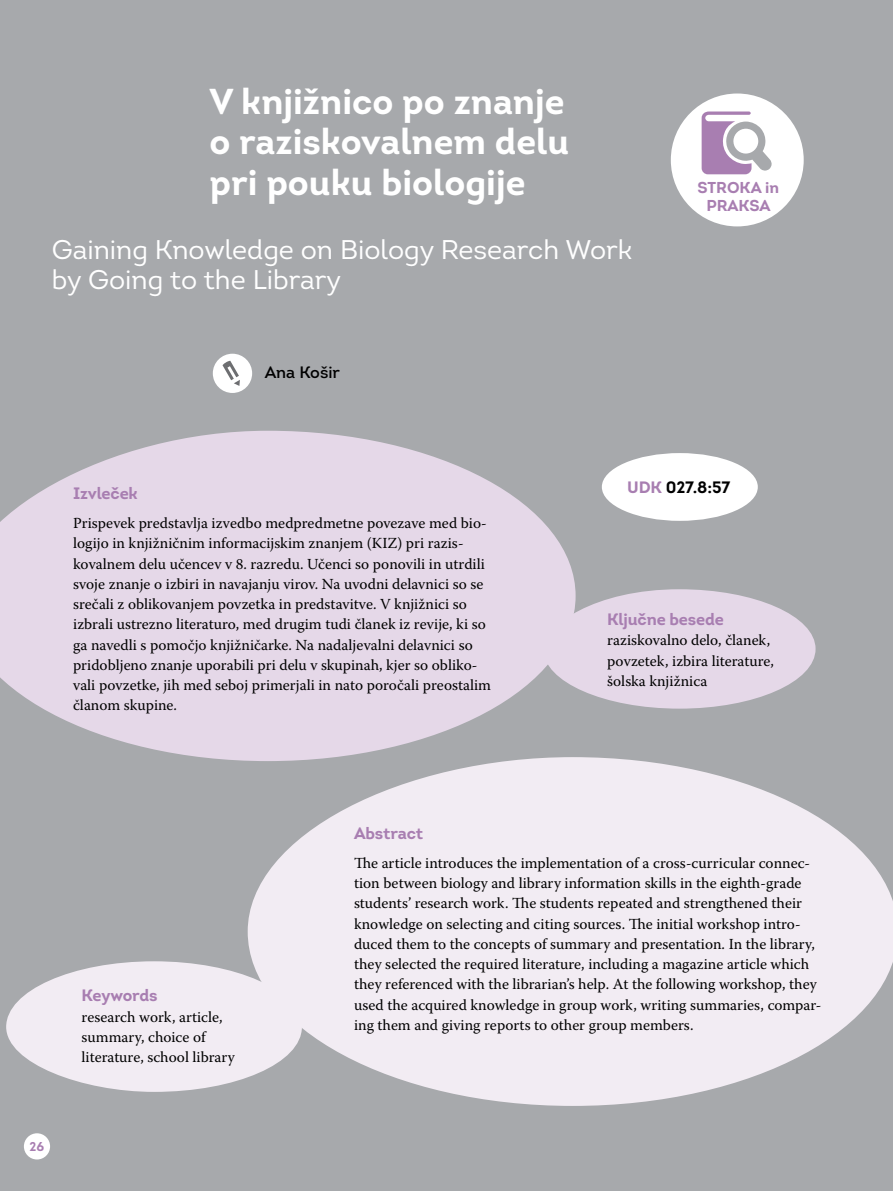
<style>
.page{position:relative;width:893px;height:1191px;background:#a7a9ac}
.page>*{position:absolute;margin:0;border:0;box-sizing:border-box;transform-origin:0 0}
.t1{font:700 36px/40.5px "Intro";color:#fff}
.t2{font:27px/30px "Intro";color:#fff}
.t3{font:700 16.5px "Intro";letter-spacing:-.01em;color:#a87eb1}
.t4{font:700 16.5px "Intro";letter-spacing:-.01em;color:#000}
.t5{font:16.5px "Intro";color:#000}
.t6{font:700 15.75px/17.9px "Intro";color:#a87eb1;text-align:center}
.t7{font:15.3px/20.2px "Warnock Pro";color:#000}
.t8{font:700 12.75px "Intro";color:#a87eb1}
.s1{color:#a87eb1}
</style>
<div class="page">
<svg style="left:0;top:431px;width:576px;height:330px;fill:#e5d8e8"></svg>
<div style="left:543px;top:589px;width:272px;height:119px;background:#e5d8e8;border-radius:50%"></div>
<svg style="left:248px;top:757px;width:645px;height:349px;fill:#f2ecf3"></svg>
<div style="left:6px;top:961px;width:296px;height:130px;background:#f2ecf3;border-radius:50%"></div>
<div style="left:24px;top:1133px;width:26px;height:26px;background:#fff;border-radius:50%"></div>
<div style="left:671px;top:93px;width:133px;height:133px;background:#fff;border-radius:50%"></div>
<div style="left:213px;top:354px;width:39px;height:39px;background:#fff;border-radius:50%"></div>
<svg style="left:222px;top:361px;width:18px;height:25px"></svg>
<svg style="left:702px;top:111px;width:70px;height:63px"></svg>
<div style="left:602px;top:453px;width:156px;height:68px;background:#fff;border-radius:50%"></div>
<h1 class="t1" style="left:209px;top:81px;width:361px">V knjižnico po znanje o raziskovalnem delu pri pouku biologije</h1>
<h2 class="t2" style="left:52px;top:235px;width:582px">Gaining Knowledge on Biology Research Work by Going to the Library</h2>
<p class="t5" style="left:265px;top:362px;width:77px">Ana Košir</p>
<p class="t6" style="left:697px;top:179px;width:83px">STROKA in<br>PRAKSA</p>
<p class="t3" style="left:73px;top:483px;width:66px">Izvleček</p>
<p class="t7" style="left:73px;top:513px;width:420px">Prispevek predstavlja izvedbo medpredmetne povezave med bio&shy;logijo in knjižničnim informacijskim znanjem (KIZ) pri razis&shy;kovalnem delu učencev v 8. razredu. Učenci so ponovili in utrdili svoje znanje o izbiri in navajanju virov. Na uvodni delavnici so se srečali z oblikovanjem povzetka in predstavitve. V knjižnici so izbrali ustrezno literaturo, med drugim tudi članek iz revije, ki so ga navedli s pomočjo knjižničarke. Na nadaljevalni delavnici so pridobljeno znanje uporabili pri delu v skupinah, kjer so obliko&shy;vali povzetke, jih med seboj primerjali in nato poročali preostalim članom skupine.</p>
<p class="t4" style="left:627px;top:477px;width:105px"><span class="s1">UDK</span> 027.8:57</p>
<p class="t3" style="left:607px;top:608px;width:118px">Ključne besede</p>
<p class="t7" style="left:607px;top:630px;width:168px">raziskovalno delo, članek, povzetek, izbira literature, šolska knjižnica</p>
<p class="t8" style="left:30px;top:1137px;width:16px">26</p>
<p class="t3" style="left:82px;top:985px;width:78px">Keywords</p>
<p class="t7" style="left:82px;top:1006px;width:155px">research work, article, summary, choice of literature, school library</p>
<p class="t3" style="left:354px;top:822px;width:71px">Abstract</p>
<p class="t7" style="left:354px;top:852px;width:469px">The article introduces the implementation of a cross-curricular connec&shy;tion between biology and library information skills in the eighth-grade students’ research work. The students repeated and strengthened their knowledge on selecting and citing sources. The initial workshop intro&shy;duced them to the concepts of summary and presentation. In the library, they selected the required literature, including a magazine article which they referenced with the librarian’s help. At the following workshop, they used the acquired knowledge in group work, writing summaries, compar&shy;ing them and giving reports to other group members.</p>
</div>
